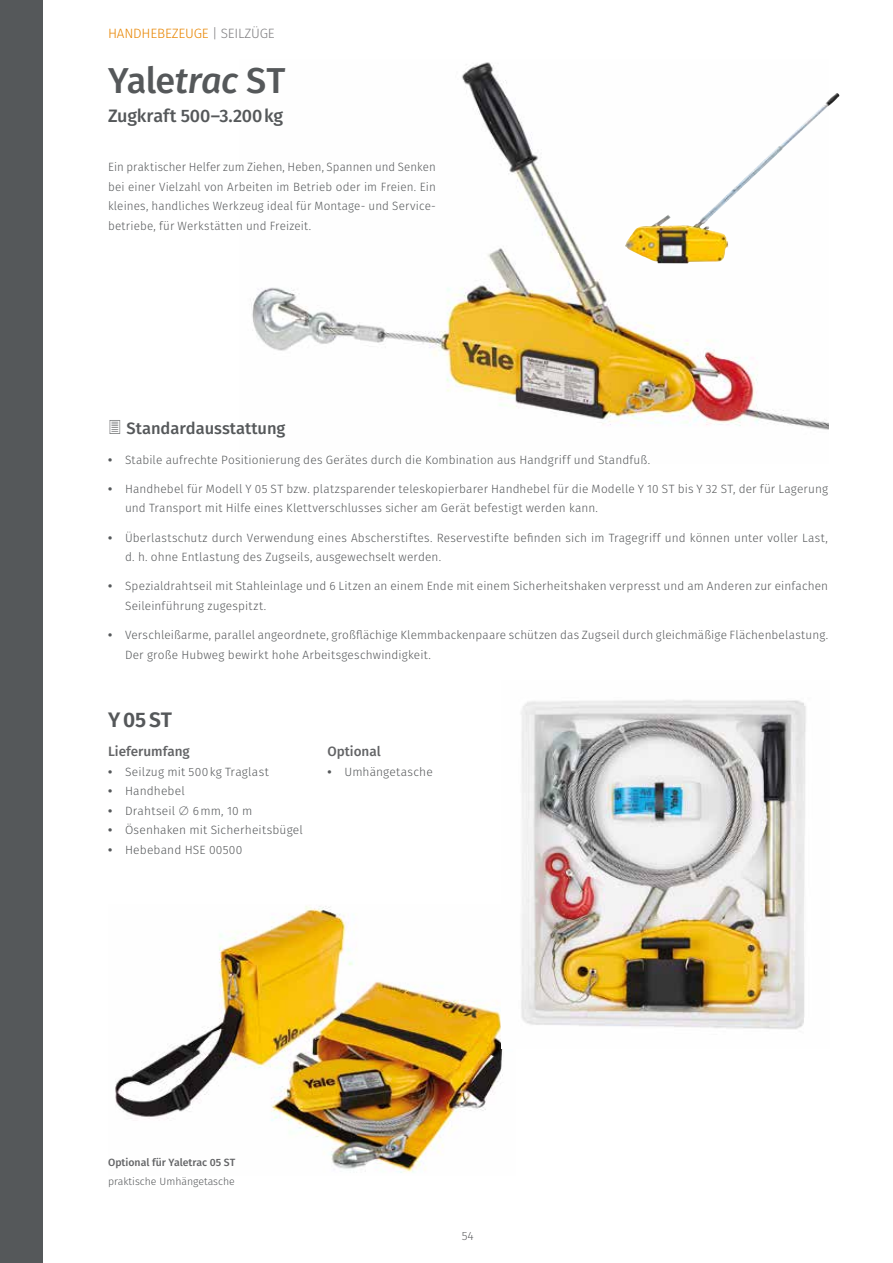
<style>
.page{position:relative;width:893px;height:1263px;background:#fff}
.page>*{position:absolute;margin:0;border:0;box-sizing:border-box;transform-origin:0 0}
.t1{font:500 36px "Fira Sans";letter-spacing:-.025em;color:#55585a}
.t2{font:600 21px "Fira Sans";letter-spacing:.07em;color:#55585a}
.t3{font:500 18px "Fira Sans";letter-spacing:-.01em;color:#55585a}
.t4{font:500 16.5px "Fira Sans";color:#55585a}
.t5{font:500 13.5px "Fira Sans";color:#636466}
.t6{font:300 13.5px "Fira Sans";color:#e88500}
.t7{font:300 13.5px "Fira Sans";color:#818082}
.t8{font:300 12px/19.5px "Fira Sans";letter-spacing:.01em;color:#55585a}
.t9{font:300 12px/19.5px "Fira Sans";letter-spacing:.01em;color:#55585a;text-align:justify;scale:.96 1}
.t10{font:300 12px "Fira Sans";color:#636466}
.t11{font:500 10.5px "Fira Sans";color:#636466}
.t12{font:300 10.5px "Fira Sans";color:#55585a}
.s1{font-style:italic}
.s2{font-weight:700}
</style>
<div class="page">
<img style="left:252px;top:62px;width:577px;height:368px">
<img style="left:115px;top:906px;width:388px;height:267px">
<img style="left:502px;top:700px;width:304px;height:348px">
<img style="left:625px;top:93px;width:212px;height:170px">
<div style="left:0;top:0;width:43px;height:1263px;background:#55585a"></div>
<p class="t6" style="left:108px;top:24px;width:18px">Handhebezeuge</p>
<p class="t7" style="left:212px;top:24px;width:24px">| Seilzüge</p>
<h1 class="t1" style="left:108px;top:52px;width:179px">Yale<span class="s1">trac</span> ST</h1>
<h3 class="t3" style="left:108px;top:102px;width:177px">Zugkraft 500–3.200kg</h3>
<p class="t9" style="left:108px;top:157px;width:343px">Ein praktischer Helfer zum Ziehen, Heben, Spannen und Senken bei einer Vielzahl von Arbeiten im Betrieb oder im Freien. Ein kleines, handliches Werkzeug ideal für Montage- und Service&shy;betriebe, für Werkstätten und Freizeit.</p>
<h3 class="t4" style="left:108px;top:415px;width:179px">✓ Standardausstattung</h3>
<p class="t8" style="left:108px;top:450px;width:544px"><span class="s2">•</span> Stabile aufrechte Positionierung des Gerätes durch die Kombination aus Handgriff und Standfuß.</p>
<p class="t8" style="left:125px;top:479px;width:705px;text-indent:-17px"><span class="s2">•</span> Handhebel für Modell Y 05 ST bzw. platzsparender teleskopierbarer Handhebel für die Modelle Y 10 ST bis Y 32 ST, der für Lagerung und Transport mit Hilfe eines Klettverschlusses sicher am Gerät befestigt werden kann.</p>
<p class="t8" style="left:125px;top:528px;width:704px;text-indent:-17px"><span class="s2">•</span> Überlastschutz durch Verwendung eines Abscherstiftes. Reservestifte befinden sich im Tragegriff und können unter voller Last, d. h. ohne Entlastung des Zugseils, ausgewechselt werden.</p>
<p class="t8" style="left:125px;top:576px;width:705px;text-indent:-17px"><span class="s2">•</span> Spezialdrahtseil mit Stahleinlage und 6 Litzen an einem Ende mit einem Sicherheitshaken verpresst und am Anderen zur einfachen<br>Seileinführung zugespitzt.</p>
<p class="t8" style="left:125px;top:625px;width:705px;text-indent:-17px"><span class="s2">•</span> Verschleißarme, parallel angeordnete, großflächige Klemmbackenpaare schützen das Zugseil durch gleichmäßige Flächenbelastung.<br>Der große Hubweg bewirkt hohe Arbeitsgeschwindigkeit.</p>
<h2 class="t2" style="left:108px;top:702px;width:66px">Y05ST</h2>
<p class="t5" style="left:108px;top:740px;width:83px">Lieferumfang</p>
<p class="t8" style="left:108px;top:762px;width:162px"><span class="s2">•</span> Seilzug mit 500kg Traglast</p>
<p class="t8" style="left:108px;top:781px;width:78px"><span class="s2">•</span> Handhebel</p>
<p class="t8" style="left:108px;top:801px;width:146px"><span class="s2">•</span> Drahtseil ∅ 6mm, 10 m</p>
<p class="t8" style="left:108px;top:820px;width:196px"><span class="s2">•</span> Ösenhaken mit Sicherheitsbügel</p>
<p class="t8" style="left:108px;top:840px;width:136px"><span class="s2">•</span> Hebeband HSE 00500</p>
<p class="t5" style="left:327px;top:740px;width:55px">Optional</p>
<p class="t8" style="left:327px;top:762px;width:107px"><span class="s2">•</span> Umhängetasche</p>
<p class="t11" style="left:108px;top:1153px;width:129px">Optional für Yaletrac 05 ST</p>
<p class="t12" style="left:108px;top:1174px;width:128px">praktische Umhängetasche</p>
<p class="t10" style="left:462px;top:1227px;width:14px">54</p>
</div>
